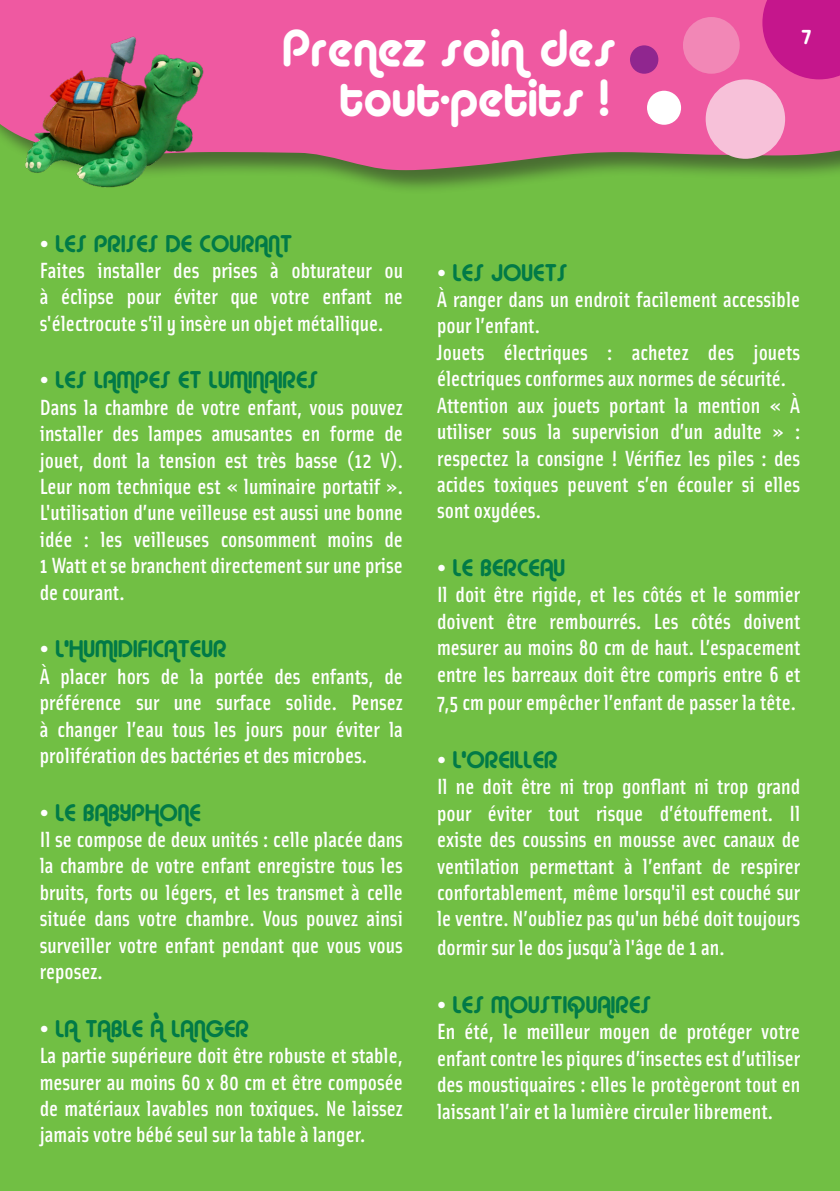
<style>
.page{position:relative;width:840px;height:1191px;background:#fff}
.page>*{position:absolute;margin:0;border:0;box-sizing:border-box;transform-origin:0 0}
.t1{font:52px/50px "Alba";color:#fff;text-align:right;scale:.96 1}
.t2{font:24px "Alba";color:#017a47}
.t3{font:500 22px/26.4px "Solex OT";color:#fff;text-align:justify}
.t4{font:20px "Alba";color:#fff}
.s1{color:#fff}
</style>
<div class="page">
<div style="left:0;top:195px;width:839px;height:996px;background:#71bf44"></div>
<div style="left:0;top:0;width:839px;height:195px;background:#231f20;opacity:.5"></div>
<svg style="left:264px;top:79px;width:575px;height:91px;background:#d85f91"></svg>
<svg style="left:0;top:0;width:839px;height:79px;background:#ea519e"></svg>
<div style="left:682px;top:17px;width:57px;height:57px;background:#f287b6;border-radius:50%"></div>
<div style="left:705px;top:79px;width:79px;height:80px;background:#f7c1d9;border-radius:50%"></div>
<div style="left:646px;top:91px;width:34px;height:34px;background:#fff;border-radius:50%"></div>
<div style="left:629px;top:45px;width:29px;height:29px;background:#90268f;border-radius:50%"></div>
<img style="left:0;top:17px;width:264px;height:185px">
<h1 class="t1" style="left:281px;top:23px;width:348px">Prenez soin des tout-petits !</h1>
<p class="t4" style="left:800px;top:26px;width:12px">7</p>
<p class="t2" style="left:40px;top:229px;width:253px"><span class="s1">•</span> LES PRISES DE COURANT</p>
<p class="t3" style="left:40px;top:256px;width:364px">Faites installer des prises à obturateur ou à éclipse pour éviter que votre enfant ne s'électrocute s’il y insère un objet métallique.</p>
<p class="t2" style="left:40px;top:366px;width:279px"><span class="s1">•</span> LES LAMPES ET LUMINAIRES</p>
<p class="t3" style="left:40px;top:393px;width:364px">Dans la chambre de votre enfant, vous pouvez installer des lampes amusantes en forme de jouet, dont la tension est très basse (12 V).<br>Leur nom technique est « luminaire portatif ».<br>L'utilisation d’une veilleuse est aussi une bonne idée : les veilleuses consomment moins de 1 Watt et se branchent directement sur une prise de courant.</p>
<p class="t2" style="left:40px;top:635px;width:188px"><span class="s1">•</span> L’HUMIDIFICATEUR</p>
<p class="t3" style="left:40px;top:662px;width:364px">À placer hors de la portée des enfants, de préférence sur une surface solide. Pensez à changer l’eau tous les jours pour éviter la prolifération des bactéries et des microbes.</p>
<p class="t2" style="left:40px;top:798px;width:162px"><span class="s1">•</span> LE BABYPHONE</p>
<p class="t3" style="left:40px;top:825px;width:364px">Il se compose de deux unités : celle placée dans la chambre de votre enfant enregistre tous les bruits, forts ou légers, et les transmet à celle située dans votre chambre. Vous pouvez ainsi surveiller votre enfant pendant que vous vous reposez.</p>
<p class="t2" style="left:40px;top:1014px;width:210px"><span class="s1">•</span> LA TABLE À LANGER</p>
<p class="t3" style="left:40px;top:1041px;width:364px">La partie supérieure doit être robuste et stable, mesurer au moins 60 x 80 cm et être composée de matériaux lavables non toxiques. Ne laissez jamais votre bébé seul sur la table à langer.</p>
<p class="t2" style="left:437px;top:258px;width:131px"><span class="s1">•</span> LES JOUETS</p>
<p class="t3" style="left:437px;top:285px;width:364px">À ranger dans un endroit facilement accessible pour l’enfant.</p>
<p class="t3" style="left:437px;top:338px;width:364px">Jouets électriques : achetez des jouets électriques conformes aux normes de sécurité.</p>
<p class="t3" style="left:437px;top:391px;width:364px">Attention aux jouets portant la mention « À utiliser sous la supervision d’un adulte » : respectez la consigne ! Vérifiez les piles : des acides toxiques peuvent s’en écouler si elles sont oxydées.</p>
<p class="t2" style="left:437px;top:553px;width:129px"><span class="s1">•</span> LE BERCEAU</p>
<p class="t3" style="left:437px;top:580px;width:364px">Il doit être rigide, et les côtés et le sommier doivent être rembourrés. Les côtés doivent mesurer au moins 80 cm de haut. L’espacement entre les barreaux doit être compris entre 6 et</p>
<p class="t3" style="left:437px;top:688px;width:360px">7,5 cm pour empêcher l’enfant de passer la tête.</p>
<p class="t2" style="left:437px;top:745px;width:121px"><span class="s1">•</span> L’OREILLER</p>
<p class="t3" style="left:437px;top:772px;width:364px">Il ne doit être ni trop gonflant ni trop grand pour éviter tout risque d’étouffement. Il existe des coussins en mousse avec canaux de ventilation permettant à l’enfant de respirer confortablement, même lorsqu'il est couché sur le ventre. N’oubliez pas qu'un bébé doit toujours</p>
<p class="t3" style="left:437px;top:933px;width:289px">dormir sur le dos jusqu’à l'âge de 1 an.</p>
<p class="t2" style="left:437px;top:990px;width:215px"><span class="s1">•</span> LES MOUSTIQUAIRES</p>
<p class="t3" style="left:437px;top:1017px;width:364px">En été, le meilleur moyen de protéger votre enfant contre les piqures d’insectes est d’utiliser des moustiquaires : elles le protègeront tout en laissant l’air et la lumière circuler librement.</p>
</div>
